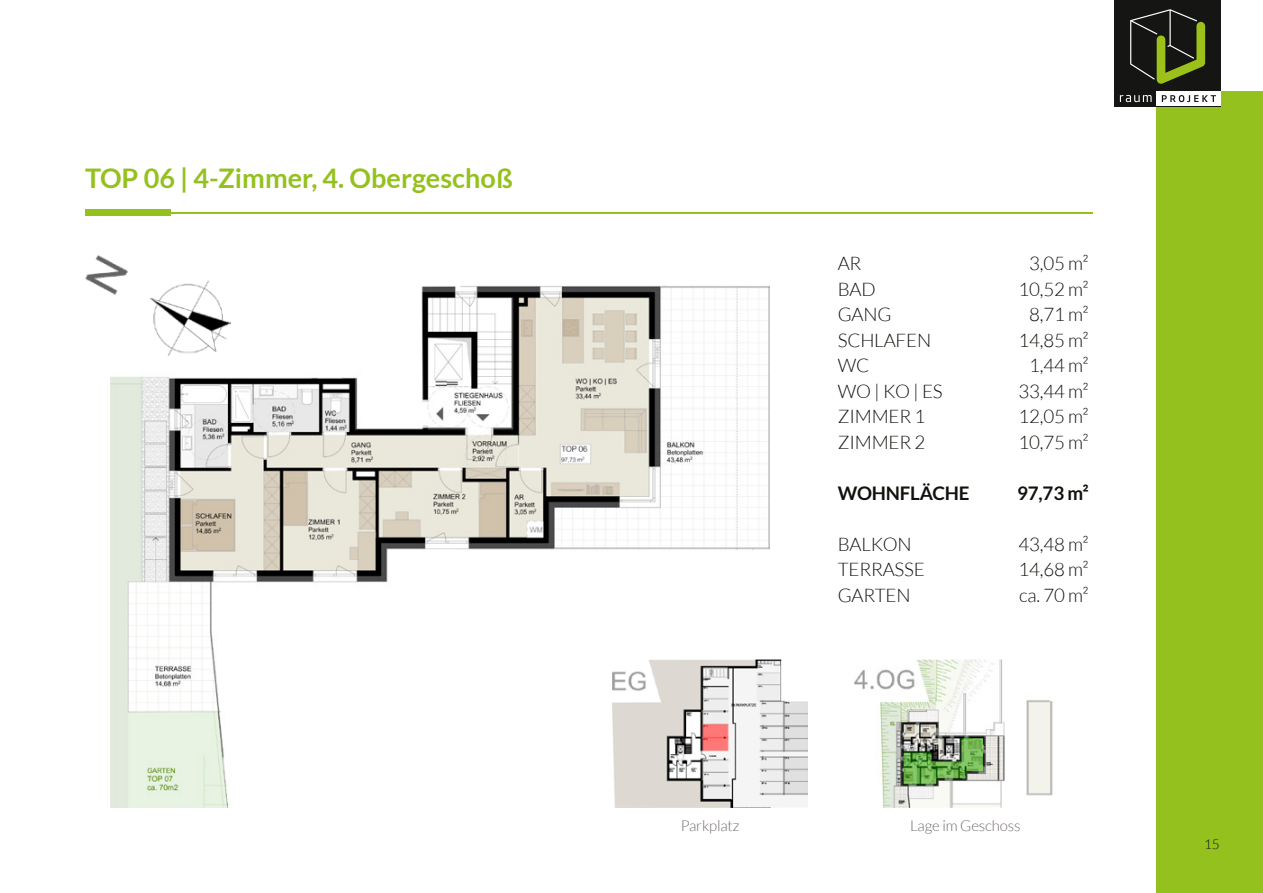
<style>
.page{position:relative;width:1263px;height:893px;background:#fff}
.page>*{position:absolute;margin:0;border:0;box-sizing:border-box;transform-origin:0 0}
.t1{font:700 27px "Lato";color:#95c11f}
.t2{font:300 18.75px "Lato";letter-spacing:-.01em;color:#13110d}
.t3{font:700 18.75px "Lato";letter-spacing:-.01em;color:#13110d}
.t4{font:300 15px "Lato";letter-spacing:-.01em;color:#736c6b}
.t5{font:300 13.5px "Lato";color:#13110d}
</style>
<div class="page">
<div style="left:1157px;top:91px;width:106px;height:802px;background:#95c11f"></div>
<div style="left:1115px;top:0;width:106px;height:106px;background:#151514"></div>
<div style="left:1157px;top:91px;width:64px;height:15px;background:#fff"></div>
<svg style="left:1130px;top:9px;width:75px;height:75px"></svg>
<svg style="left:1120px;top:95px;width:31px;height:7px"></svg>
<svg style="left:1162px;top:95px;width:54px;height:7px"></svg>
<div style="left:85px;top:209px;width:85px;height:7px;background:#95c11f"></div>
<hr style="left:85px;top:212px;width:1008px;height:1px;background:#95c11f">
<img style="left:110px;top:286px;width:660px;height:522px">
<img style="left:613px;top:659px;width:195px;height:149px">
<img style="left:855px;top:659px;width:198px;height:149px">
<img style="left:85px;top:255px;width:145px;height:101px">
<h1 class="t1" style="left:85px;top:162px;width:429px">TOP 06 | 4-Zimmer, 4. Obergeschoß</h1>
<p class="t2" style="left:838px;top:253px;width:25px">AR</p>
<p class="t2" style="left:1029px;top:253px;width:61px">3,05 m²</p>
<p class="t2" style="left:838px;top:279px;width:39px">BAD</p>
<p class="t2" style="left:1018px;top:279px;width:72px">10,52 m²</p>
<p class="t2" style="left:838px;top:304px;width:55px">GANG</p>
<p class="t2" style="left:1029px;top:304px;width:61px">8,71 m²</p>
<p class="t2" style="left:838px;top:330px;width:95px">SCHLAFEN</p>
<p class="t2" style="left:1018px;top:330px;width:72px">14,85 m²</p>
<p class="t2" style="left:838px;top:355px;width:33px">WC</p>
<p class="t2" style="left:1029px;top:355px;width:61px">1,44 m²</p>
<p class="t2" style="left:838px;top:381px;width:107px">WO | KO | ES</p>
<p class="t2" style="left:1018px;top:381px;width:72px">33,44 m²</p>
<p class="t2" style="left:838px;top:406px;width:89px">ZIMMER 1</p>
<p class="t2" style="left:1018px;top:406px;width:72px">12,05 m²</p>
<p class="t2" style="left:838px;top:432px;width:89px">ZIMMER 2</p>
<p class="t2" style="left:1018px;top:432px;width:72px">10,75 m²</p>
<p class="t3" style="left:838px;top:482px;width:133px">WOHNFLÄCHE</p>
<p class="t3" style="left:1017px;top:482px;width:73px">97,73 m²</p>
<p class="t2" style="left:838px;top:534px;width:75px">BALKON</p>
<p class="t2" style="left:1018px;top:534px;width:72px">43,48 m²</p>
<p class="t2" style="left:838px;top:559px;width:89px">TERRASSE</p>
<p class="t2" style="left:1018px;top:559px;width:72px">14,68 m²</p>
<p class="t2" style="left:838px;top:585px;width:74px">GARTEN</p>
<p class="t2" style="left:1019px;top:585px;width:71px">ca. 70 m²</p>
<p class="t4" style="left:681px;top:817px;width:60px">Parkplatz</p>
<p class="t4" style="left:910px;top:817px;width:112px">Lage im Geschoss</p>
<p class="t5" style="left:1204px;top:836px;width:17px">15</p>
</div>
